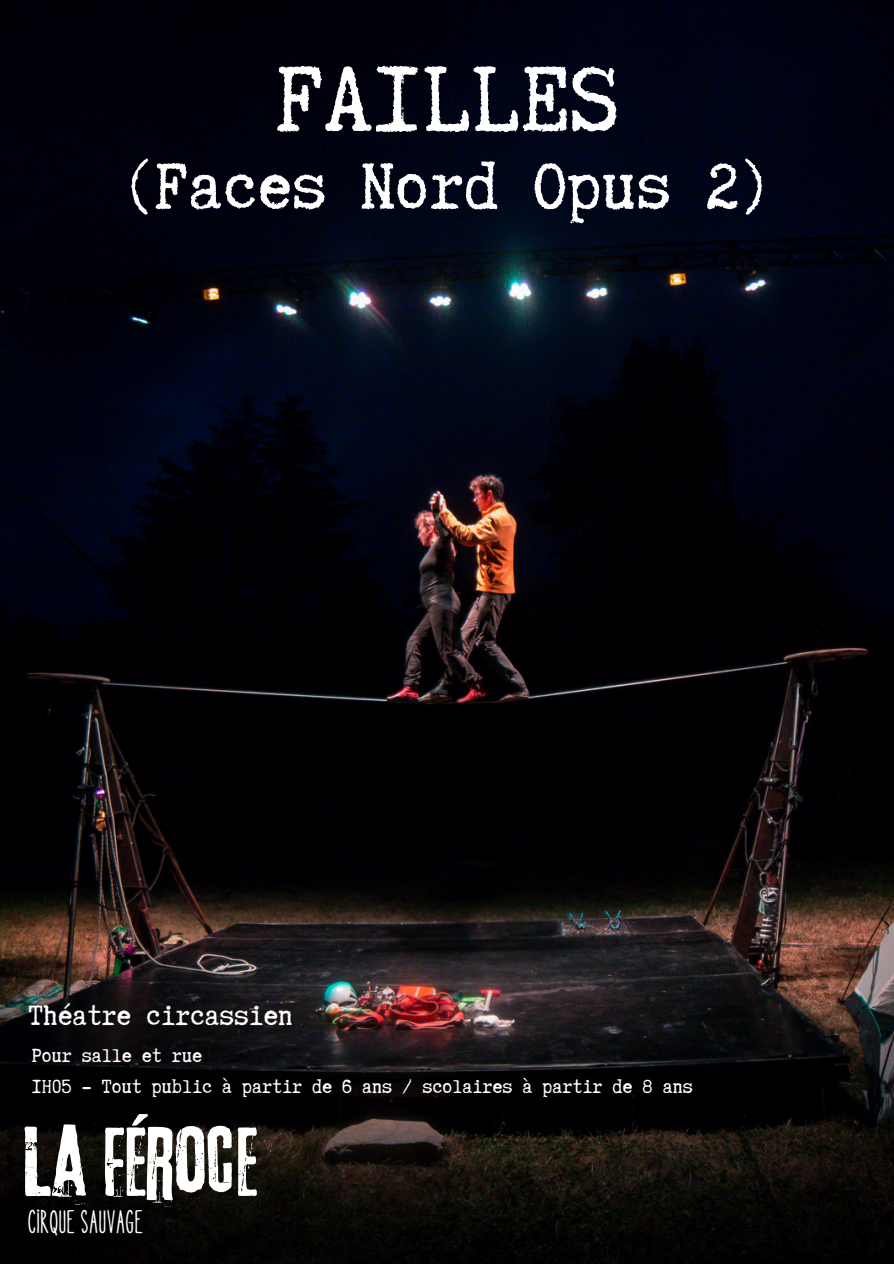
<style>
.page{position:relative;width:894px;height:1264px;background:#fff}
.page>*{position:absolute;margin:0;border:0;box-sizing:border-box;transform-origin:0 0}
.t1{font:110.4px "Truetypewriter Polygl OTT";color:#fff}
.t2{font:90.15px "Lava Pro Grunge";color:#fff}
.t3{font:77.4px "Truetypewriter Polygl OTT";color:#fff}
.t4{font:34.8px "Handwrite";color:#fff}
.t5{font:33px "Truetypewriter Polygl OTT";color:#fff}
.t6{font:22.5px "Truetypewriter Polygl OTT";color:#fff}
</style>
<div class="page">
<img style="left:0;top:0;width:893px;height:1263px">
<p class="t1" style="left:275px;top:42px;width:345px">FAILLES</p>
<p class="t3" style="left:119px;top:146px;width:656px">(Faces Nord Opus 2)</p>
<p class="t5" style="left:28px;top:998px;width:266px">Théatre circassien</p>
<p class="t6" style="left:32px;top:1043px;width:172px">Pour salle et rue</p>
<h4 class="t6" style="left:32px;top:1074px;width:662px">1H05 - Tout public à partir de 6 ans / scolaires à partir de 8 ans</h4>
<h2 class="t2" style="left:23px;top:1112px;width:237px">LA FÉROCE</h2>
<p class="t4" style="left:28px;top:1205px;width:117px">CIRQUE SAUVAGE</p>
</div>
